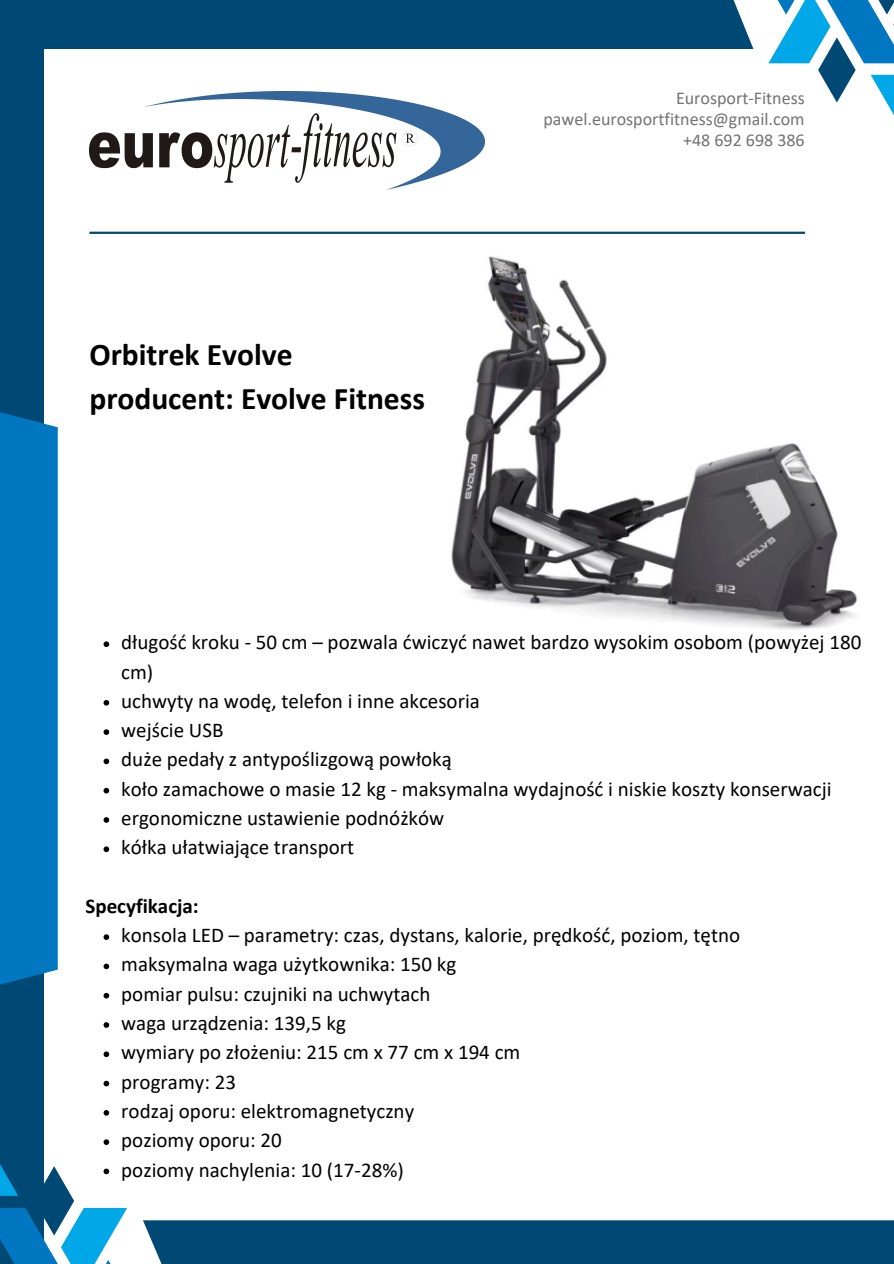
<style>
.page{position:relative;width:894px;height:1264px;background:#fff}
.page>*{position:absolute;margin:0;border:0;box-sizing:border-box;transform-origin:0 0}
.t1{font:700 31.5px "Calibri";color:#000}
.t2{font:21px/29.2px "Calibri";color:#000}
.t3{font:700 21px "Calibri";color:#000}
.t4{font:18px "Calibri";color:#737373}
</style>
<div class="page">
<svg style="left:768px;top:0;width:126px;height:115px"></svg>
<div style="left:0;top:40px;width:44px;height:1223px;background:#014975"></div>
<hr style="left:89px;top:232px;width:715px;height:2px;background:#014975">
<div style="left:0;top:0;width:753px;height:49px;background:#014975"></div>
<div style="left:143px;top:1220px;width:750px;height:43px;background:#014975"></div>
<div style="left:0;top:404px;width:58px;height:588px;background:#0077c0"></div>
<img style="left:89px;top:91px;width:396px;height:98px">
<img style="left:389px;top:231px;width:468px;height:399px">
<svg style="left:103px;top:641px;width:6px;height:6px"></svg>
<svg style="left:103px;top:700px;width:6px;height:5px"></svg>
<svg style="left:103px;top:729px;width:6px;height:6px"></svg>
<svg style="left:103px;top:758px;width:6px;height:6px"></svg>
<svg style="left:103px;top:787px;width:6px;height:6px"></svg>
<svg style="left:103px;top:817px;width:6px;height:5px"></svg>
<svg style="left:103px;top:846px;width:6px;height:6px"></svg>
<svg style="left:103px;top:934px;width:6px;height:5px"></svg>
<svg style="left:103px;top:963px;width:6px;height:6px"></svg>
<svg style="left:103px;top:992px;width:6px;height:6px"></svg>
<svg style="left:103px;top:1022px;width:6px;height:5px"></svg>
<svg style="left:103px;top:1051px;width:6px;height:6px"></svg>
<svg style="left:103px;top:1080px;width:6px;height:6px"></svg>
<svg style="left:103px;top:1110px;width:6px;height:5px"></svg>
<svg style="left:0;top:1139px;width:127px;height:124px"></svg>
<p class="t1" style="left:89px;top:342px;width:204px">Orbitrek Evolve</p>
<p class="t1" style="left:89px;top:386px;width:337px">producent: Evolve Fitness</p>
<p class="t4" style="left:675px;top:91px;width:130px">Eurosport-Fitness</p>
<p class="t4" style="left:543px;top:111px;width:263px">pawel.eurosportfitness@gmail.com</p>
<p class="t4" style="left:683px;top:132px;width:123px">+48 692 698 386</p>
<p class="t2" style="left:121px;top:629px;width:741px">długość kroku - 50 cm – pozwala ćwiczyć nawet bardzo wysokim osobom (powyżej 180 cm)</p>
<p class="t2" style="left:121px;top:688px;width:360px">uchwyty na wodę, telefon i inne akcesoria</p>
<p class="t2" style="left:121px;top:717px;width:104px">wejście USB</p>
<p class="t2" style="left:121px;top:746px;width:332px">duże pedały z antypoślizgową powłoką</p>
<p class="t2" style="left:121px;top:775px;width:711px">koło zamachowe o masie 12 kg - maksymalna wydajność i niskie koszty konserwacji</p>
<p class="t2" style="left:121px;top:805px;width:324px">ergonomiczne ustawienie podnóżków</p>
<p class="t2" style="left:121px;top:834px;width:234px">kółka ułatwiające transport</p>
<p class="t3" style="left:85px;top:897px;width:115px">Specyfikacja:</p>
<p class="t2" style="left:121px;top:922px;width:620px">konsola LED – parametry: czas, dystans, kalorie, prędkość, poziom, tętno</p>
<p class="t2" style="left:121px;top:951px;width:336px">maksymalna waga użytkownika: 150 kg</p>
<p class="t2" style="left:121px;top:980px;width:310px">pomiar pulsu: czujniki na uchwytach</p>
<p class="t2" style="left:121px;top:1010px;width:226px">waga urządzenia: 139,5 kg</p>
<p class="t2" style="left:121px;top:1039px;width:400px">wymiary po złożeniu: 215 cm x 77 cm x 194 cm</p>
<p class="t2" style="left:121px;top:1068px;width:116px">programy: 23</p>
<p class="t2" style="left:121px;top:1098px;width:294px">rodzaj oporu: elektromagnetyczny</p>
<p class="t2" style="left:121px;top:1127px;width:162px">poziomy oporu: 20</p>
<p class="t2" style="left:121px;top:1156px;width:284px">poziomy nachylenia: 10 (17-28%)</p>
</div>
